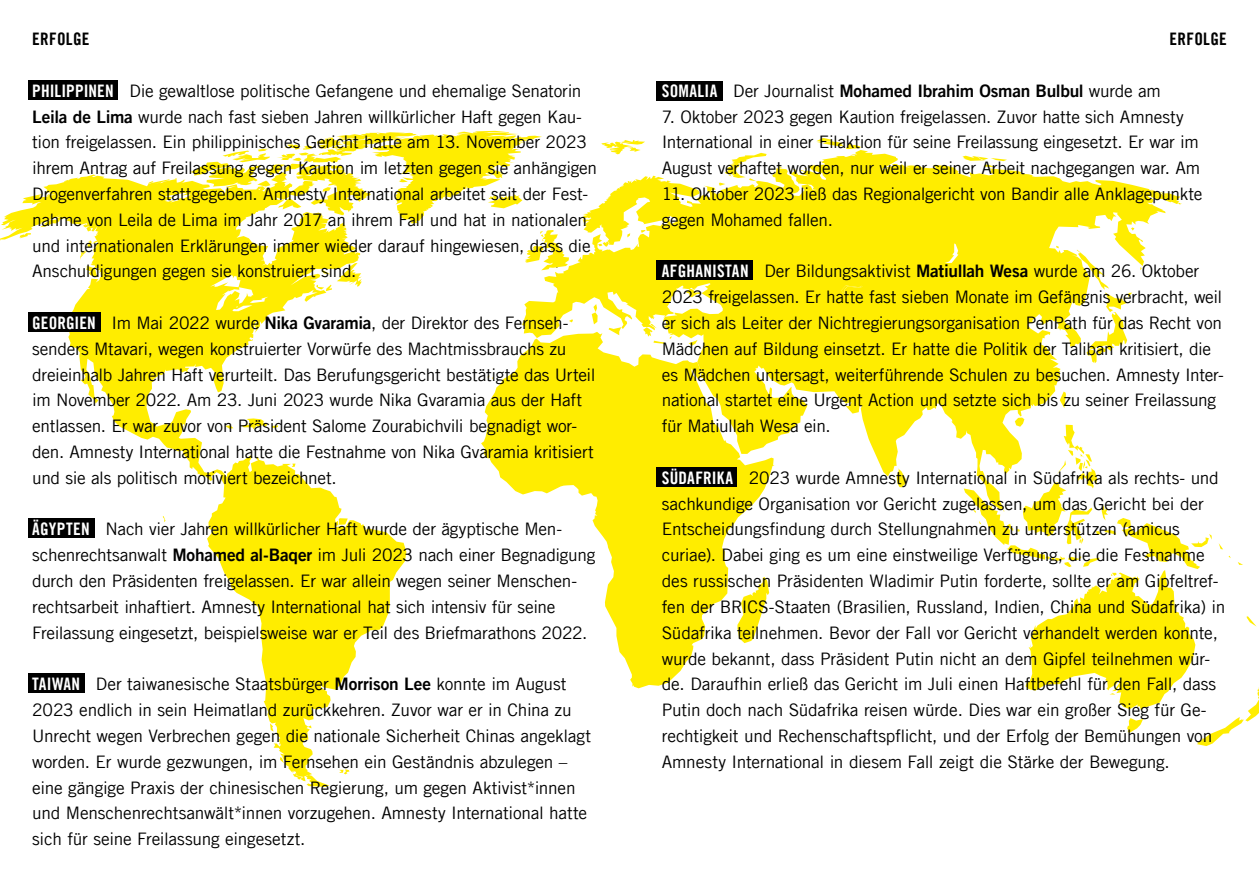
<style>
.page{position:relative;width:1259px;height:893px;background:#fff}
.page>*{position:absolute;margin:0;border:0;box-sizing:border-box;transform-origin:0 0}
.t1{font:17.25px/25.8px "Amnesty Trade Gothic";letter-spacing:-.015em;color:#000}
.t2{font:17.25px "Amnesty Trade Gothic Bd 2";letter-spacing:-.015em;color:#000}
.t3{font:17.25px "Amnesty Trade Gothic Bd Cn 20";letter-spacing:.015em;color:#000}
.s1{font-family:"Amnesty Trade Gothic Bd Cn 20";color:#fff}
.s2{font-family:"Amnesty Trade Gothic Bd 2"}
.s3{font-family:"Amnesty Trade Gothic"}
</style>
<div class="page">
<div style="left:28px;top:673px;width:56px;height:20px;background:#000"></div>
<svg style="left:207px;top:481px;width:199px;height:294px;fill:#ffed00"></svg>
<svg style="left:360px;top:273px;width:2px;height:12px"></svg>
<svg style="left:339px;top:518px;width:9px;height:7px"></svg>
<svg style="left:293px;top:773px;width:36px;height:14px"></svg>
<svg style="left:280px;top:757px;width:4px;height:6px"></svg>
<svg style="left:270px;top:723px;width:4px;height:8px"></svg>
<svg style="left:339px;top:769px;width:10px;height:5px"></svg>
<svg style="left:601px;top:140px;width:44px;height:10px"></svg>
<svg style="left:816px;top:138px;width:44px;height:11px"></svg>
<svg style="left:973px;top:510px;width:286px;height:236px"></svg>
<svg style="left:190px;top:131px;width:352px;height:92px"></svg>
<svg style="left:481px;top:354px;width:289px;height:334px"></svg>
<svg style="left:0;top:172px;width:360px;height:309px"></svg>
<svg style="left:522px;top:150px;width:660px;height:360px;fill:#ffed00"></svg>
<svg style="left:841px;top:286px;width:21px;height:9px"></svg>
<svg style="left:784px;top:286px;width:13px;height:15px"></svg>
<div style="left:740px;top:286px;width:35px;height:51px;background:#ffed00"></div>
<div style="left:656px;top:81px;width:66px;height:19px;background:#000"></div>
<div style="left:28px;top:519px;width:66px;height:19px;background:#000"></div>
<div style="left:28px;top:312px;width:72px;height:20px;background:#000"></div>
<div style="left:28px;top:80px;width:89px;height:20px;background:#000"></div>
<div style="left:656px;top:467px;width:81px;height:19px;background:#000"></div>
<div style="left:656px;top:261px;width:97px;height:19px;background:#000"></div>
<p class="t3" style="left:32px;top:29px;width:59px">ERFOLGE</p>
<p class="t3" style="left:1169px;top:29px;width:59px">ERFOLGE</p>
<p class="t1" style="left:32px;top:77px;width:566px"><span class="s1">PHILIPPINEN</span> Die gewaltlose politische Gefangene und ehemalige Senatorin <span class="s2">Leila de Lima</span> wurde nach fast sieben Jahren willkürlicher Haft gegen Kau&shy;tion freigelassen. Ein philippinisches Gericht hatte am 13. November 2023 ihrem Antrag auf Freilassung gegen Kaution im letzten gegen sie anhängigen Drogenverfahren stattgegeben. Amnesty International arbeitet seit der Fest&shy;nahme von Leila de Lima im Jahr 2017 an ihrem Fall und hat in nationalen und internationalen Erklärungen immer wieder darauf hingewiesen, dass die Anschuldigungen gegen sie konstruiert sind.</p>
<p class="t1" style="left:32px;top:310px;width:565px"><span class="s1">GEORGIEN</span> Im Mai 2022 wurde <span class="s2">Nika Gvaramia</span>, der Direktor des Fernseh&shy;senders Mtavari, wegen konstruierter Vorwürfe des Machtmissbrauchs zu dreieinhalb Jahren Haft verurteilt. Das Berufungsgericht bestätigte das Urteil im November 2022. Am 23. Juni 2023 wurde Nika Gvaramia aus der Haft entlassen. Er war zuvor von Präsident Salome Zourabichvili begnadigt wor&shy;den. Amnesty International hatte die Festnahme von Nika Gvaramia kritisiert und sie als politisch motiviert bezeichnet.</p>
<p class="t1" style="left:32px;top:516px;width:564px"><span class="s1">ÄGYPTEN</span> Nach vier Jahren willkürlicher Haft wurde der ägyptische Men&shy;schenrechtsanwalt <span class="s2">Mohamed al-Baqer</span> im Juli 2023 nach einer Begnadigung durch den Präsidenten freigelassen. Er war allein wegen seiner Menschen&shy;rechtsarbeit inhaftiert. Amnesty International hat sich intensiv für seine Freilassung eingesetzt, beispielsweise war er Teil des Briefmarathons 2022.</p>
<p class="t1" style="left:32px;top:671px;width:560px"><span class="s1">TAIWAN</span> Der taiwanesische Staatsbürger <span class="s2">Morrison Lee</span> konnte im August 2023 endlich in sein Heimatland zurückkehren. Zuvor war er in China zu Unrecht wegen Verbrechen gegen die nationale Sicherheit Chinas angeklagt worden. Er wurde gezwungen, im Fernsehen ein Geständnis abzulegen – eine gängige Praxis der chinesischen Regierung, um gegen Aktivist*innen und Menschenrechtsanwält*innen vorzugehen. Amnesty International hatte sich für seine Freilassung eingesetzt.</p>
<p class="t2" style="left:662px;top:80px;width:501px"><span class="s1">SOMALIA</span> <span class="s3">Der Journalist</span> Mohamed Ibrahim Osman Bulbul <span class="s3">wurde am</span></p>
<p class="t1" style="left:662px;top:103px;width:540px">7. Oktober 2023 gegen Kaution freigelassen. Zuvor hatte sich Amnesty<br>International in einer Eilaktion für seine Freilassung eingesetzt. Er war im<br>August verhaftet worden, nur weil er seiner Arbeit nachgegangen war. Am</p>
<p class="t1" style="left:662px;top:181px;width:542px">11. Oktober 2023 ließ das Regionalgericht von Bandir alle Anklagepunkte gegen Mohamed fallen.</p>
<p class="t1" style="left:662px;top:258px;width:564px"><span class="s1">AFGHANISTAN</span> Der Bildungsaktivist <span class="s2">Matiullah Wesa</span> wurde am 26. Oktober 2023 freigelassen. Er hatte fast sieben Monate im Gefängnis verbracht, weil er sich als Leiter der Nichtregierungsorganisation PenPath für das Recht von Mädchen auf Bildung einsetzt. Er hatte die Politik der Taliban kritisiert, die es Mädchen untersagt, weiterführende Schulen zu besuchen. Amnesty Inter&shy;national startet eine Urgent Action und setzte sich bis zu seiner Freilassung für Matiullah Wesa ein.</p>
<p class="t1" style="left:662px;top:465px;width:565px"><span class="s1">SÜDAFRIKA</span> 2023 wurde Amnesty International in Südafrika als rechts- und sachkundige Organisation vor Gericht zugelassen, um das Gericht bei der Entscheidungsfindung durch Stellungnahmen zu unterstützen (amicus curiae). Dabei ging es um eine einstweilige Verfügung, die die Festnahme des russischen Präsidenten Wladimir Putin forderte, sollte er am Gipfeltref&shy;fen der BRICS-Staaten (Brasilien, Russland, Indien, China und Südafrika) in Südafrika teilnehmen. Bevor der Fall vor Gericht verhandelt werden konnte, wurde bekannt, dass Präsident Putin nicht an dem Gipfel teilnehmen wür&shy;de. Daraufhin erließ das Gericht im Juli einen Haftbefehl für den Fall, dass Putin doch nach Südafrika reisen würde. Dies war ein großer Sieg für Ge&shy;rechtigkeit und Rechenschaftspflicht, und der Erfolg der Bemühungen von Amnesty International in diesem Fall zeigt die Stärke der Bewegung.</p>
</div>
